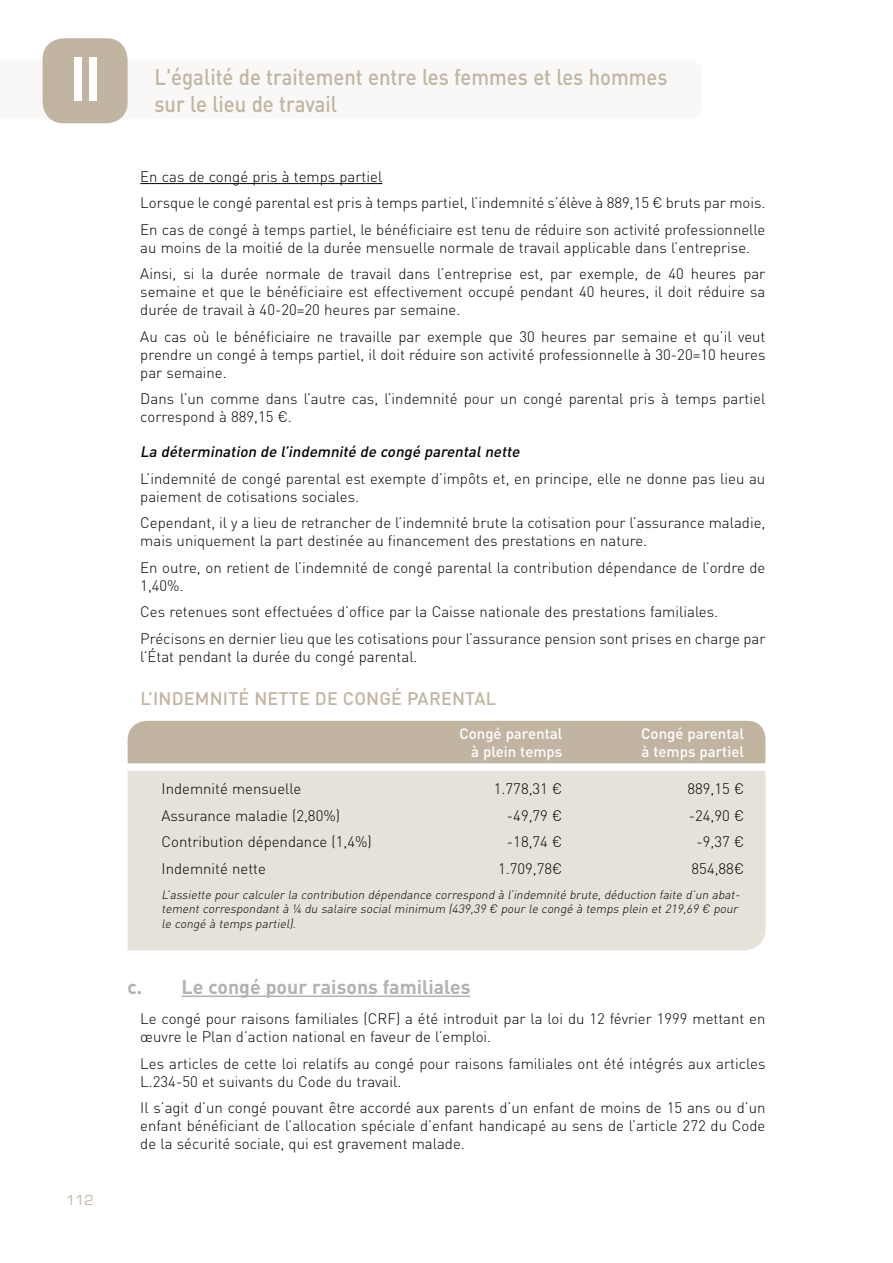
<style>
.page{position:relative;width:893px;height:1263px;background:#fff}
.page>*{position:absolute;margin:0;border:0;box-sizing:border-box;transform-origin:0 0}
.t1{font:700 60px "Century Gothic";color:#fff;scale:.9 1}
.t2{font:500 22.5px/27px "DIN Pro";color:#c1b5a2;scale:.9 1}
.t3{font:700 19.5px "DIN Pro";color:#b3b2b2}
.t4{font:500 18px "DIN Pro";color:#c1b5a2}
.t5{font:300 15px/26.5px "DIN Pro";color:#000}
.t6{font:500 15px/18px "DIN Pro";color:#fff;text-align:right}
.t7{font:italic 500 15px "DIN Pro";color:#000}
.t8{font:15px "Eurostile";color:#c1b5a2}
.t9{font:italic 300 12px/14.4px "DIN Pro";color:#000}
</style>
<div class="page">
<div style="left:43px;top:38px;width:85px;height:85px;background:#c1b5a2;border-radius:21px"></div>
<div style="left:128px;top:771px;width:638px;height:179px;background:#e6e2da"></div>
<div style="left:128px;top:721px;width:637px;height:42px;background:#c1b5a2"></div>
<hr style="left:140px;top:183px;width:242px;height:1px;background:#000">
<hr style="left:182px;top:995px;width:289px;height:2px;background:#b3b2b2">
<h1 class="t1" style="left:70px;top:41px;width:35px">II</h1>
<p class="t8" style="left:66px;top:1191px;width:29px">112</p>
<h2 class="t2" style="left:154px;top:62px;width:572px">L'égalité de traitement entre les femmes et les hommes sur le lieu de travail</h2>
<p class="t5" style="left:140px;top:162px;width:627px">En cas de congé pris à temps partiel<br>Lorsque le congé parental est pris à temps partiel, l’indemnité s’élève à 889,15 € bruts par mois.<br>En cas de congé à temps partiel, le bénéficiaire est tenu de réduire son activité professionnelle</p>
<p class="t5" style="left:140px;top:233px;width:627px">au moins de la moitié de la durée mensuelle normale de travail applicable dans l’entreprise.<br>Ainsi, si la durée normale de travail dans l’entreprise est, par exemple, de 40 heures par</p>
<p class="t5" style="left:140px;top:282px;width:627px;line-height:18px">semaine et que le bénéficiaire est effectivement occupé pendant 40 heures, il doit réduire sa durée de travail à 40-20=20 heures par semaine.</p>
<p class="t5" style="left:140px;top:327px;width:627px;line-height:18px;text-align:justify">Au cas où le bénéficiaire ne travaille par exemple que 30 heures par semaine et qu’il veut prendre un congé à temps partiel, il doit réduire son activité professionnelle à 30-20=10 heures par semaine.</p>
<p class="t5" style="left:140px;top:389px;width:626px;line-height:18px">Dans l’un comme dans l’autre cas, l’indemnité pour un congé parental pris à temps partiel correspond à 889,15 €.</p>
<p class="t7" style="left:140px;top:441px;width:384px">La détermination de l’indemnité de congé parentalnette</p>
<p class="t5" style="left:140px;top:469px;width:626px;line-height:18px">L’indemnité de congé parental est exempte d’impôts et, en principe, elle ne donne pas lieu au paiement de cotisations sociales.</p>
<p class="t5" style="left:140px;top:513px;width:627px;line-height:18px">Cependant, il y a lieu de retrancher de l’indemnité brute la cotisation pour l’assurance maladie, mais uniquement la part destinée au financement des prestations en nature.</p>
<p class="t5" style="left:140px;top:558px;width:627px;line-height:18px">En outre, on retient de l’indemnité de congé parental la contribution dépendance de l’ordre de<br>1,40%.</p>
<p class="t5" style="left:140px;top:598px;width:627px">Ces retenues sont effectuées d’office par la Caisse nationale des prestations familiales.<br>Précisons en dernier lieu que les cotisations pour l’assurance pension sont prises en charge par</p>
<p class="t5" style="left:140px;top:642px;width:279px">l’État pendant la durée du congé parental.</p>
<p class="t4" style="left:140px;top:686px;width:25px">L’indemnit</p>
<p class="t4" style="left:239px;top:686px;width:28px">é nette</p>
<p class="t4" style="left:315px;top:686px;width:104px">de congé parental</p>
<p class="t6" style="left:459px;top:724px;width:104px">Congé parental à plein temps</p>
<p class="t6" style="left:641px;top:724px;width:104px;text-align:left">Congé parental à temps partiel</p>
<p class="t5" style="left:162px;top:775px;width:212px">Indemnité mensuelle<br>Assurance maladie (2,80%)<br>Contribution dépendance (1,4%)<br>Indemnité nette</p>
<p class="t5" style="left:494px;top:775px;width:70px;text-align:right">1.778,31 € -49,79 € -18,74 €<br>1.709,78€</p>
<p class="t5" style="left:687px;top:775px;width:58px;text-align:right">889,15 € -24,90 € -9,37 €<br>854,88€</p>
<p class="t9" style="left:162px;top:887px;width:582px">L’assiette pourcalculerla contribution dépendance correspond à l’indemnité brute,déduction faite d’un abat&shy;tementcorrespondantà ¼ du salaire socialminimum (439,39 € pourle congé à temps plein et219,69 € pour le congé à temps partiel).</p>
<h3 class="t3" style="left:128px;top:973px;width:345px">c. Le congé pour raisons familiales</h3>
<p class="t5" style="left:140px;top:1009px;width:627px;line-height:18px">Le congé pour raisons familiales (CRF) a été introduit par la loi du 12 février 1999 mettant en œuvre le Plan d’action national en faveur de l’emploi.</p>
<p class="t5" style="left:140px;top:1054px;width:627px;line-height:18px">Les articles de cette loi relatifs au congé pour raisons familiales ont été intégrés aux articles<br>L.234-50 et suivants du Code du travail.</p>
<p class="t5" style="left:140px;top:1098px;width:627px;line-height:18px;text-align:justify">Il s’agit d’un congé pouvant être accordé aux parents d’un enfant de moins de 15 ans ou d’un enfant bénéficiant de l’allocation spéciale d’enfant handicapé au sens de l’article 272 du Code de la sécurité sociale, qui est gravement malade.</p>
</div>
